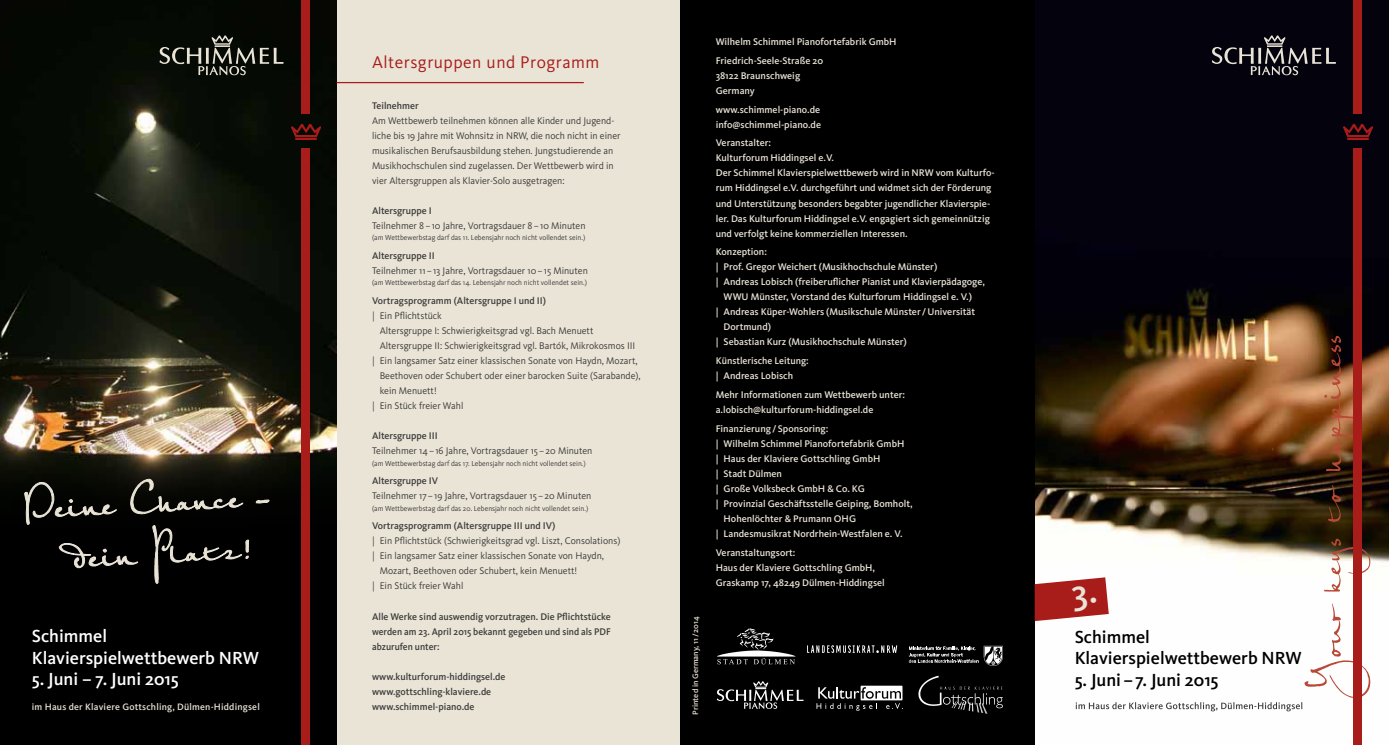
<style>
.page{position:relative;width:1389px;height:745px;background:#fff}
.page>*{position:absolute;margin:0;border:0;box-sizing:border-box;transform-origin:0 0}
.t1{font:55px/51.2px "Petras Script EF";color:#eae4d7;text-align:center}
.t2{font:55px "Petras Script EF";letter-spacing:-.025em;color:#b84936}
.t3{font:500 18.12px/21.8px "Kievit Pro";color:#000}
.t4{font:500 18.12px/21.8px "Kievit Pro";color:#fff}
.t5{font:17.5px "Kievit Pro";letter-spacing:.03em;color:#a81c1a}
.t6{font:500 10px/15px "Kievit Pro";color:#eae4d7}
.t7{font:10px/15px "Kievit Pro";color:#3b3b3a}
.t8{font:500 10px/15px "Kievit Pro";color:#3b3b3a;text-align:justify}
.t9{font:500 9.62px "Kievit Pro";letter-spacing:.02em;color:#eae4d7}
.t10{font:500 8.12px "Kievit Pro";color:#eae4d7}
.t11{font:7.5px "Kievit Pro";color:#3b3b3a}
</style>
<div class="page">
<div style="left:337px;top:0;width:343px;height:744px;background:#eae4d7"></div>
<img style="left:1035px;top:0;width:354px;height:744px">
<div style="left:0;top:0;width:337px;height:744px;background:#000"></div>
<img style="left:0;top:36px;width:337px;height:512px">
<div style="left:680px;top:0;width:355px;height:744px;background:#000"></div>
<hr style="left:337px;top:82px;width:247px;height:1px;background:#a81c1a">
<svg style="left:1076px;top:701px;width:226px;height:10px"></svg>
<svg style="left:24px;top:482px;width:93px;height:42px"></svg>
<svg style="left:130px;top:479px;width:113px;height:34px"></svg>
<svg style="left:256px;top:499px;width:13px;height:4px"></svg>
<svg style="left:59px;top:543px;width:79px;height:24px"></svg>
<svg style="left:152px;top:519px;width:97px;height:65px"></svg>
<img style="left:291px;top:123px;width:30px;height:17px">
<div style="left:301px;top:0;width:9px;height:113px;background:#a81c1a"></div>
<div style="left:301px;top:149px;width:9px;height:595px;background:#a81c1a"></div>
<svg style="left:159px;top:35px;width:124px;height:40px"></svg>
<svg style="left:1212px;top:35px;width:124px;height:40px;background:#2d2b31"></svg>
<div style="left:1354px;top:149px;width:8px;height:595px;background:#a81c1a"></div>
<div style="left:1354px;top:0;width:8px;height:113px;background:#a81c1a"></div>
<img style="left:1343px;top:123px;width:30px;height:17px">
<svg style="left:807px;top:645px;width:90px;height:7px"></svg>
<img style="left:918px;top:675px;width:24px;height:30px">
<div style="left:860px;top:684px;width:43px;height:16px;border:1px solid #000"></div>
<svg style="left:817px;top:686px;width:86px;height:24px"></svg>
<svg style="left:717px;top:681px;width:87px;height:27px"></svg>
<svg style="left:717px;top:628px;width:79px;height:36px"></svg>
<svg style="left:984px;top:645px;width:19px;height:20px"></svg>
<svg style="left:909px;top:646px;width:69px;height:16px"></svg>
<svg style="left:1035px;top:577px;width:74px;height:43px;background:#b6413f"></svg>
<h1 class="t1" style="left:22px;top:473px;width:247px;rotate:-3deg">Deine Chance – dein Platz!</h1>
<h2 class="t4" style="left:32px;top:624px;width:229px">Schimmel<br>Klavierspielwettbewerb NRW</h2>
<h2 class="t4" style="left:32px;top:667px;width:148px">5. Juni – 7. Juni 2015</h2>
<p class="t9" style="left:32px;top:700px;width:229px">im Haus der Klaviere Gottschling, Dülmen-Hiddingsel</p>
<h3 class="t5" style="left:372px;top:51px;width:229px">Altersgruppen und Programm</h3>
<p class="t8" style="left:372px;top:98px;width:48px">Teilnehmer</p>
<p class="t7" style="left:372px;top:113px;width:250px">Am Wettbewerb teilnehmen können alle Kinder und Jugend&shy;liche bis 19 Jahre mit Wohnsitz in NRW, die noch nicht in einer musikalischen Berufsausbildung stehen. Jungstudierende an Musikhochschulen sind zugelassen. Der Wettbewerb wird in vier Altersgruppen als Klavier-Solo ausgetragen:</p>
<p class="t8" style="left:372px;top:203px;width:61px">Altersgruppe I</p>
<p class="t7" style="left:372px;top:218px;width:215px">Teilnehmer 8–10 Jahre, Vortragsdauer 8–10 Minuten</p>
<p class="t11" style="left:372px;top:233px;width:215px">(am Wettbewerbstag darf das 11. Lebensjahr noch nicht vollendet sein.)</p>
<p class="t8" style="left:372px;top:248px;width:64px">Altersgruppe II</p>
<p class="t7" style="left:372px;top:263px;width:217px">Teilnehmer 11–13 Jahre, Vortragsdauer 10–15 Minuten</p>
<p class="t11" style="left:372px;top:278px;width:217px">(am Wettbewerbstag darf das 14. Lebensjahr noch nicht vollendet sein.)</p>
<p class="t8" style="left:372px;top:293px;width:176px">Vortragsprogramm (Altersgruppe I und II)</p>
<p class="t7" style="left:372px;top:308px;width:71px">| Ein Pflichtstück</p>
<p class="t7" style="left:380px;top:323px;width:215px">Altersgruppe I: Schwierigkeitsgrad vgl. Bach Menuett</p>
<p class="t7" style="left:380px;top:338px;width:257px">Altersgruppe II: Schwierigkeitsgrad vgl. Bartók, Mikrokosmos III</p>
<p class="t7" style="left:372px;top:353px;width:267px">| Ein langsamer Satz einer klassischen Sonate von Haydn, Mozart,</p>
<p class="t7" style="left:380px;top:368px;width:262px">Beethoven oder Schubert oder einer barocken Suite (Sarabande),</p>
<p class="t7" style="left:380px;top:383px;width:58px">kein Menuett!</p>
<p class="t7" style="left:372px;top:398px;width:93px">| Ein Stück freier Wahl</p>
<p class="t8" style="left:372px;top:428px;width:67px">Altersgruppe III</p>
<p class="t7" style="left:372px;top:443px;width:222px">Teilnehmer 14–16 Jahre, Vortragsdauer 15–20 Minuten</p>
<p class="t11" style="left:372px;top:458px;width:215px">(am Wettbewerbstag darf das 17. Lebensjahr noch nicht vollendet sein.)</p>
<p class="t8" style="left:372px;top:473px;width:68px">Altersgruppe IV</p>
<p class="t7" style="left:372px;top:488px;width:221px">Teilnehmer 17–19 Jahre, Vortragsdauer 15–20 Minuten</p>
<p class="t11" style="left:372px;top:503px;width:218px">(am Wettbewerbstag darf das 20. Lebensjahr noch nicht vollendet sein.)</p>
<p class="t8" style="left:372px;top:518px;width:185px">Vortragsprogramm (Altersgruppe III und IV)</p>
<p class="t7" style="left:372px;top:533px;width:250px">| Ein Pflichtstück (Schwierigkeitsgrad vgl. Liszt, Consolations)</p>
<p class="t7" style="left:372px;top:548px;width:234px">| Ein langsamer Satz einer klassischen Sonate von Haydn,</p>
<p class="t7" style="left:380px;top:563px;width:199px">Mozart, Beethoven oder Schubert, kein Menuett!</p>
<p class="t7" style="left:372px;top:578px;width:93px">| Ein Stück freier Wahl</p>
<p class="t8" style="left:372px;top:608px;width:240px">Alle Werke sind auswendig vorzutragen. Die Pflichtstücke werden am 23. April 2015 bekannt gegeben und sind als PDF abzurufen unter:</p>
<p class="t8" style="left:372px;top:668px;width:135px;text-align:left">www.kulturforum-hiddingsel.de www.gottschling-klaviere.de www.schimmel-piano.de</p>
<p class="t10" style="left:691px;top:714px;width:100px;rotate:-90deg">Printed in Germany, 11 / 2014</p>
<p class="t6" style="left:716px;top:32px;width:182px;line-height:18.8px">Wilhelm Schimmel Pianofortefabrik GmbH<br>Friedrich-Seele-Straße 20</p>
<p class="t6" style="left:716px;top:68px;width:86px">38122 Braunschweig<br>Germany</p>
<p class="t6" style="left:716px;top:102px;width:107px">www.schimmel-piano.de info@schimmel-piano.de</p>
<p class="t6" style="left:716px;top:135px;width:281px">Veranstalter:<br>Kulturforum Hiddingsel e.V.<br>Der Schimmel Klavierspielwettbewerb wird in NRW vom Kulturfo&shy;rum Hiddingsel e.V. durchgeführt und widmet sich der Förderung und Unterstützung besonders begabter jugendlicher Klavierspie&shy;ler. Das Kulturforum Hiddingsel e.V. engagiert sich gemeinnützig und verfolgt keine kommerziellen Interessen.</p>
<p class="t6" style="left:716px;top:244px;width:53px">Konzeption:</p>
<p class="t6" style="left:716px;top:259px;width:223px">| Prof. Gregor Weichert (Musikhochschule Münster)</p>
<p class="t6" style="left:716px;top:274px;width:271px">| Andreas Lobisch (freiberuflicher Pianist und Klavierpädagoge,</p>
<p class="t6" style="left:724px;top:289px;width:250px">WWU Münster, Vorstand des Kulturforum Hiddingsel e. V.)</p>
<p class="t6" style="left:716px;top:304px;width:261px">| Andreas Küper-Wohlers (Musikschule Münster /Universität</p>
<p class="t6" style="left:724px;top:319px;width:49px">Dortmund)</p>
<p class="t6" style="left:716px;top:334px;width:193px">| Sebastian Kurz (Musikhochschule Münster)</p>
<p class="t6" style="left:716px;top:353px;width:95px">Künstlerische Leitung: | Andreas Lobisch</p>
<p class="t6" style="left:716px;top:387px;width:191px">Mehr Informationen zum Wettbewerb unter: a.lobisch@kulturforum-hiddingsel.de</p>
<p class="t6" style="left:716px;top:420px;width:114px">Finanzierung/Sponsoring:</p>
<p class="t6" style="left:716px;top:435px;width:190px">| Wilhelm Schimmel Pianofortefabrik GmbH</p>
<p class="t6" style="left:716px;top:450px;width:166px">| Haus der Klaviere Gottschling GmbH</p>
<p class="t6" style="left:716px;top:465px;width:68px">| Stadt Dülmen</p>
<p class="t6" style="left:716px;top:480px;width:151px">| Große Volksbeck GmbH &amp; Co. KG</p>
<p class="t6" style="left:716px;top:495px;width:198px">| Provinzial Geschäftsstelle Geiping, Bomholt,</p>
<p class="t6" style="left:724px;top:510px;width:134px">Hohenlöchter &amp; Prumann OHG</p>
<p class="t6" style="left:716px;top:525px;width:188px">| Landesmusikrat Nordrhein-Westfalen e. V.</p>
<p class="t6" style="left:716px;top:544px;width:171px">Veranstaltungsort:<br>Haus der Klaviere Gottschling GmbH,<br>Graskamp 17, 48249 Dülmen-Hiddingsel</p>
<h1 class="t2" style="left:1289px;top:693px;width:361px;rotate:-90deg">Your keys to happiness</h1>
<h2 class="t3" style="left:1075px;top:625px;width:229px">Schimmel<br>Klavierspielwettbewerb NRW</h2>
<h2 class="t3" style="left:1075px;top:668px;width:145px">5. Juni–7. Juni 2015</h2>
</div>
